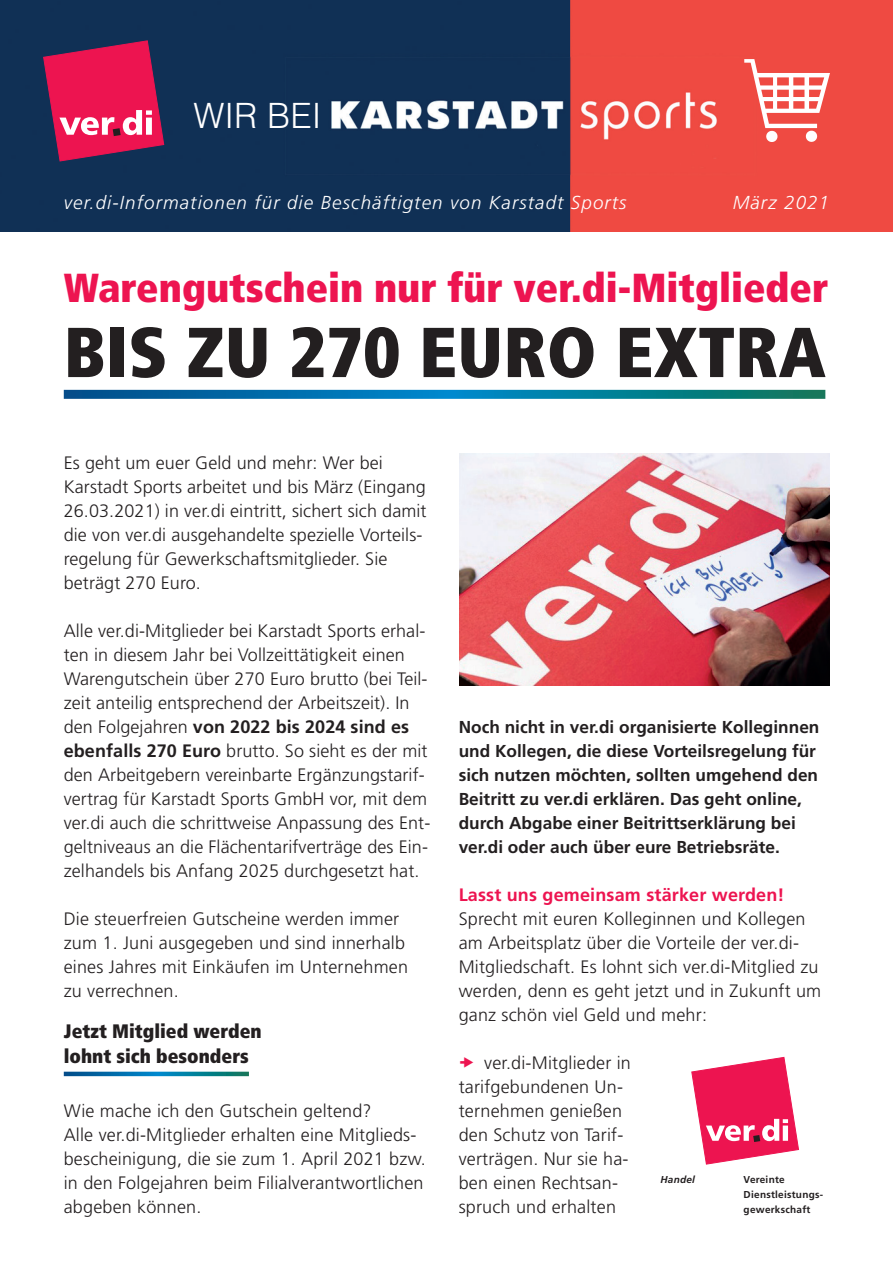
<style>
.page{position:relative;width:893px;height:1263px;background:#fff}
.page>*{position:absolute;margin:0;border:0;box-sizing:border-box;transform-origin:0 0}
.t1{font:900 condensed 70.5px "Frutiger";letter-spacing:.005em;color:#231f20}
.t2{font:900 condensed 40.5px "Frutiger";color:#ed1450}
.t3{font:300 34.8px "Helvetica";color:#fff}
.t4{font:900 condensed 19.5px/25.5px "Frutiger";color:#231f20}
.t5{font:italic 300 18.75px "Frutiger";letter-spacing:.06em;color:#fff}
.t6{font:300 18px/24px "Frutiger";letter-spacing:.005em;color:#231f20}
.t7{font:700 18px "Frutiger";letter-spacing:.01em;color:#ed1450}
.t8{font:700 17.25px/24px "Frutiger";color:#231f20}
.t9{font:700 10.05px/15.1px "Frutiger";letter-spacing:.025em;color:#231f20}
.t10{font:italic 700 10.05px "Frutiger";letter-spacing:.025em;color:#231f20}
.s1{font-weight:700}
</style>
<div class="page">
<svg style="left:64px;top:1072px;width:185px;height:4px"></svg>
<svg style="left:64px;top:390px;width:761px;height:9px;background:#07779f"></svg>
<svg style="left:692px;top:1057px;width:107px;height:107px"></svg>
<img style="left:459px;top:453px;width:370px;height:232px">
<img style="left:0;top:0;width:893px;height:232px">
<img style="left:743px;top:56px;width:86px;height:86px">
<svg style="left:43px;top:41px;width:121px;height:120px;background:#bb295c"></svg>
<h3 class="t3" style="left:193px;top:94px;width:129px">WIR BEI</h3>
<p class="t5" style="left:64px;top:192px;width:564px">ver.di-Informationen für die Beschäftigten von Karstadt Sports</p>
<p class="t5" style="left:733px;top:192px;width:98px">März 2021</p>
<h2 class="t2" style="left:64px;top:263px;width:766px">Warengutschein nur für ver.di-Mitglieder</h2>
<h1 class="t1" style="left:64px;top:309px;width:763px">BIS ZU 270 EURO EXTRA</h1>
<p class="t6" style="left:64px;top:451px;width:364px">Es geht um euer Geld und mehr: Wer bei Karstadt Sports arbeitet und bis März (Eingang 26.03.2021) in ver.di eintritt, sichert sich damit die von ver.di ausgehandelte spezielle Vorteils&shy;regelung für Gewerkschaftsmitglieder. Sie beträgt 270 Euro.</p>
<p class="t6" style="left:64px;top:619px;width:368px">Alle ver.di-Mitglieder bei Karstadt Sports erhal&shy;ten in diesem Jahr bei Vollzeittätigkeit einen Warengutschein über 270 Euro brutto (bei Teil&shy;zeit anteilig entsprechend der Arbeitszeit). In den Folgejahren <span class="s1">von 2022 bis 2024 sind es ebenfalls 270 Euro</span> brutto. So sieht es der mit den Arbeitgebern vereinbarte Ergänzungstarif&shy;vertrag für Karstadt Sports GmbH vor, mit dem ver.di auch die schrittweise Anpassung des Ent&shy;geltniveaus an die Flächentarifverträge des Ein&shy;zelhandels bis Anfang 2025 durchgesetzt hat.</p>
<p class="t6" style="left:64px;top:907px;width:346px">Die steuerfreien Gutscheine werden immer zum 1. Juni ausgegeben und sind innerhalb eines Jahres mit Einkäufen im Unternehmen zu verrechnen.</p>
<p class="t4" style="left:64px;top:1018px;width:199px">Jetzt Mitglied werden lohnt sich besonders</p>
<p class="t6" style="left:64px;top:1099px;width:364px">Wie mache ich den Gutschein geltend?<br>Alle ver.di-Mitglieder erhalten eine Mitglieds&shy;bescheinigung, die sie zum 1. April 2021 bzw. in den Folgejahren beim Filialverantwortlichen abgeben können.</p>
<p class="t8" style="left:459px;top:715px;width:362px">Noch nicht in ver.di organisierte Kolleginnen und Kollegen, die diese Vorteilsregelung für sich nutzen möchten, sollten umgehend den Beitritt zu ver.di erklären. Das geht online, durch Abgabe einer Beitrittserklärung bei ver.di oder auch über eure Betriebsräte.</p>
<p class="t7" style="left:459px;top:884px;width:327px">Lasst uns gemeinsam stärker werden!</p>
<p class="t6" style="left:459px;top:907px;width:364px">Sprecht mit euren Kolleginnen und Kollegen am Arbeitsplatz über die Vorteile der ver.di-Mitgliedschaft. Es lohnt sich ver.di-Mitglied zu werden, denn es geht jetzt und in Zukunft um ganz schön viel Geld und mehr:</p>
<p class="t6" style="left:459px;top:1051px;width:174px;text-indent:26px">ver.di-Mitglieder in tarifgebundenen Un&shy;ternehmen genießen den Schutz von Tarif&shy;verträgen. Nur sie ha&shy;ben einen Rechtsan&shy;spruch und erhalten</p>
<p class="t10" style="left:660px;top:1173px;width:36px">Handel</p>
<p class="t9" style="left:744px;top:1171px;width:81px">Vereinte<br>Dienstleistungs&shy;gewerkschaft</p>
</div>
